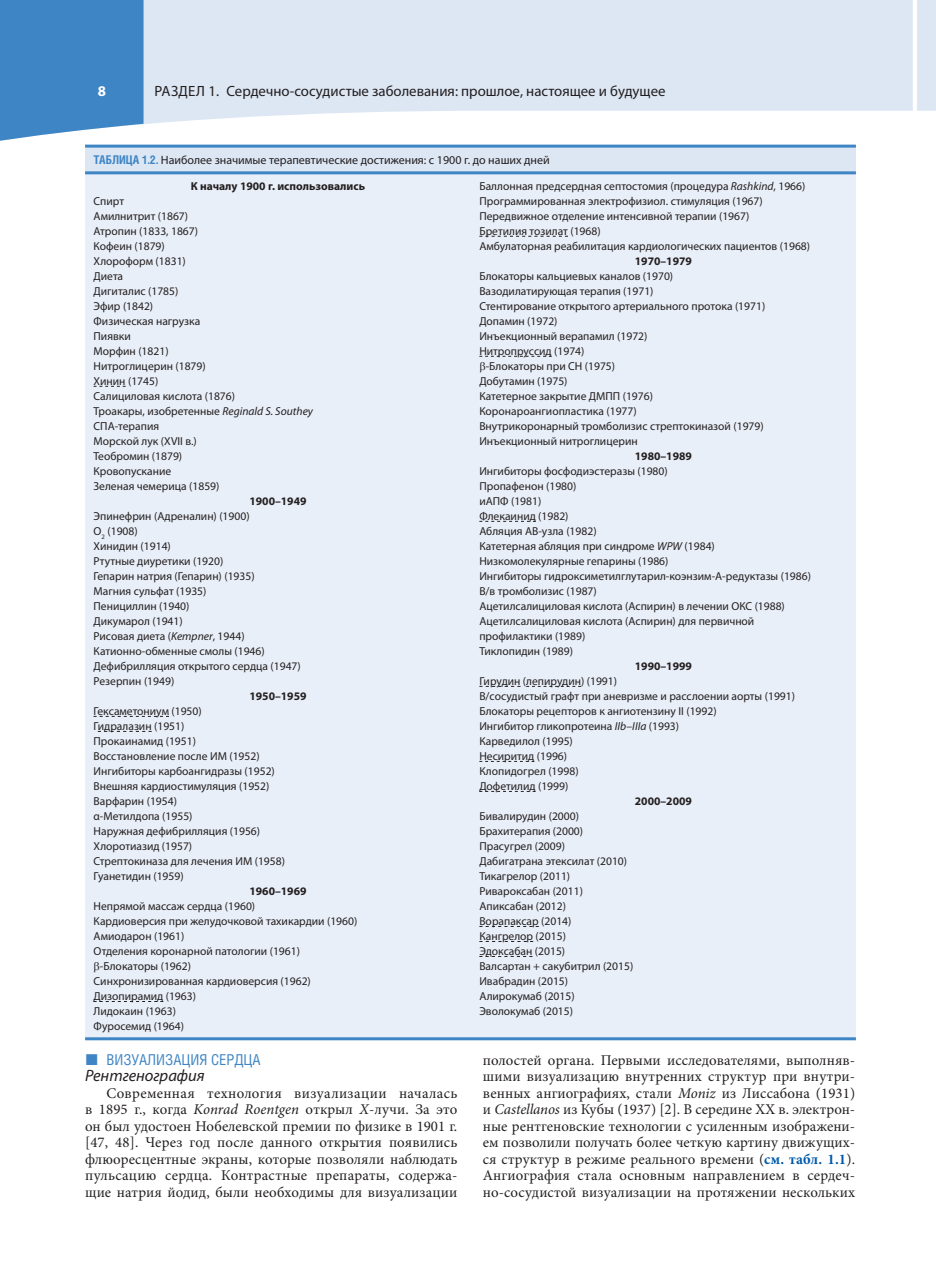
<style>
.page{position:relative;width:936px;height:1276px;background:#fff}
.page>*{position:absolute;margin:0;border:0;box-sizing:border-box;transform-origin:0 0}
.t1{font:italic 16.5px "Myriad Pro";color:#231f20}
.t2{font:15px "Helios Cond";color:#3e85c5}
.t3{font:14.85px/16.5px "Minion Pro";letter-spacing:.005em;color:#231f20;text-align:justify}
.t4{font:14.85px "Myriad Pro";color:#231f20}
.t5{font:700 14.85px "Myriad Pro";color:#fff}
.t6{font:12px "Myriad Pro";color:#231f20}
.t7{font:11.55px/15px "Myriad Pro";color:#231f20}
.t8{font:700 11.55px "Myriad Pro";color:#231f20}
.s1{font-family:"Helios Cond";font-weight:700;color:#3e85c5}
.s2{font-style:italic}
.s3{font-weight:700;color:#015aaa}
</style>
<div class="page">
<div style="left:917px;top:0;width:18px;height:111px;background:#dde7f4"></div>
<svg style="left:143px;top:0;width:769px;height:124px;background:#dfe9f4"></svg>
<div style="left:0;top:0;width:143px;height:141px;background:#3e85c5"></div>
<div style="left:85px;top:146px;width:770px;height:27px;background:#dde7f4"></div>
<div style="left:85px;top:174px;width:770px;height:863px;background:#e9eff8"></div>
<hr style="left:85px;top:1037px;width:770px;height:3px;background:#3e85c5">
<hr style="left:85px;top:145px;width:770px;height:3px;background:#3e85c5">
<hr style="left:85px;top:171px;width:770px;height:3px;background:#3e85c5">
<svg style="left:94px;top:386px;width:32px;height:1px"></svg>
<svg style="left:94px;top:716px;width:75px;height:1px"></svg>
<svg style="left:98px;top:731px;width:54px;height:1px"></svg>
<svg style="left:94px;top:1001px;width:69px;height:1px"></svg>
<svg style="left:479px;top:236px;width:89px;height:1px"></svg>
<svg style="left:479px;top:521px;width:57px;height:1px"></svg>
<svg style="left:479px;top:686px;width:41px;height:1px"></svg>
<svg style="left:526px;top:686px;width:55px;height:1px"></svg>
<svg style="left:479px;top:761px;width:55px;height:1px"></svg>
<svg style="left:479px;top:791px;width:56px;height:1px"></svg>
<svg style="left:479px;top:926px;width:59px;height:1px"></svg>
<svg style="left:479px;top:941px;width:54px;height:1px"></svg>
<svg style="left:479px;top:956px;width:53px;height:1px"></svg>
<svg style="left:94px;top:962px;width:5px;height:10px"></svg>
<svg style="left:479px;top:356px;width:72px;height:16px"></svg>
<p class="t5" style="left:98px;top:85px;width:10px">8</p>
<p class="t4" style="left:154px;top:85px;width:512px">РАЗДЕЛ 1. Сердечно-сосудистые заболевания: прошлое, настоящее и будущее</p>
<p class="t6" style="left:94px;top:156px;width:457px"><span class="s1">ТАБЛИЦА 1.2.</span> Наиболее значимые терапевтические достижения: с 1900 г. до наших дней</p>
<p class="t8" style="left:191px;top:182px;width:176px">К началу 1900 г. использовались</p>
<p class="t7" style="left:94px;top:195px;width:221px">Спирт<br>Амилнитрит (1867)<br>Атропин (1833, 1867)<br>Кофеин (1879)<br>Хлороформ (1831)<br>Диета<br>Дигиталис (1785)<br>Эфир (1842)<br>Физическая нагрузка<br>Пиявки<br>Морфин (1821)<br>Нитроглицерин (1879)<br>Хинин (1745)<br>Салициловая кислота (1876)<br>Троакары, изобретенные <span class="s2">Reginald S. Southey<br></span>СПА-терапия<br>Морской лук (XVII в.)<br>Теобромин (1879)<br>Кровопускание<br>Зеленая чемерица (1859)</p>
<p class="t8" style="left:249px;top:497px;width:59px">1900–1949</p>
<p class="t7" style="left:94px;top:510px;width:209px">Эпинефрин (Адреналин) (1900)<br>О<sub>2</sub> (1908)<br>Хинидин (1914)<br>Ртутные диуретики (1920)<br>Гепарин натрия (Гепарин) (1935)<br>Магния сульфат (1935)<br>Пенициллин (1940)<br>Дикумарол (1941)<br>Рисовая диета (<span class="s2">Kempner</span>, 1944)<br>Катионно-обменные смолы (1946)<br>Дефибрилляция открытого сердца (1947)<br>Резерпин (1949)</p>
<p class="t8" style="left:249px;top:692px;width:59px">1950–1959</p>
<p class="t7" style="left:94px;top:705px;width:193px">Гексаметониум (1950)<br>Гидралазин (1951)<br>Прокаинамид (1951)<br>Восстановление после ИМ (1952)<br>Ингибиторы карбоангидразы (1952)<br>Внешняя кардиостимуляция (1952)<br>Варфарин (1954)<br>α-Метилдопа (1955)<br>Наружная дефибрилляция (1956)<br>Хлоротиазид (1957)<br>Стрептокиназа для лечения ИМ (1958)<br>Гуанетидин (1959)</p>
<p class="t8" style="left:249px;top:887px;width:59px">1960–1969</p>
<p class="t7" style="left:94px;top:900px;width:163px">Непрямой массаж сердца (1960)</p>
<p class="t7" style="left:94px;top:915px;width:265px">Кардиоверсия при желудочковой тахикардии (1960)</p>
<p class="t7" style="left:94px;top:930px;width:92px">Амиодарон (1961)</p>
<p class="t7" style="left:94px;top:945px;width:208px">Отделения коронарной патологии (1961)</p>
<p class="t7" style="left:100px;top:960px;width:93px">-Блокаторы (1962)</p>
<p class="t7" style="left:94px;top:975px;width:219px">Синхронизированная кардиоверсия (1962)</p>
<p class="t7" style="left:94px;top:990px;width:104px">Дизопирамид (1963)</p>
<p class="t7" style="left:94px;top:1005px;width:84px">Лидокаин (1963)</p>
<p class="t7" style="left:94px;top:1020px;width:92px">Фуросемид (1964)</p>
<p class="t7" style="left:479px;top:180px;width:332px">Баллонная предсердная септостомия (процедура <span class="s2">Rashkind</span>, 1966)<br>Программированная электрофизиол. стимуляция (1967)<br>Передвижное отделение интенсивной терапии (1967)<br>Бретилия тозилат (1968)<br>Амбулаторная реабилитация кардиологических пациентов (1968)</p>
<p class="t8" style="left:634px;top:257px;width:59px">1970–1979</p>
<p class="t7" style="left:479px;top:270px;width:195px">Блокаторы кальциевых каналов (1970)</p>
<p class="t7" style="left:479px;top:285px;width:176px">Вазодилатирующая терапия (1971)</p>
<p class="t7" style="left:479px;top:300px;width:287px">Стентирование открытого артериального протока (1971)</p>
<p class="t7" style="left:479px;top:315px;width:80px">Допамин (1972)</p>
<p class="t7" style="left:479px;top:330px;width:170px">Инъекционный верапамил (1972)</p>
<p class="t7" style="left:479px;top:345px;width:107px">Нитропруссид (1974)</p>
<p class="t7" style="left:485px;top:360px;width:131px">-Блокаторы при СН (1975)</p>
<p class="t7" style="left:479px;top:375px;width:90px">Добутамин (1975)</p>
<p class="t7" style="left:479px;top:390px;width:175px">Катетерное закрытие ДМПП (1976)</p>
<p class="t7" style="left:479px;top:405px;width:159px">Коронароангиопластика (1977)</p>
<p class="t7" style="left:479px;top:420px;width:286px">Внутрикоронарный тромболизис стрептокиназой (1979)</p>
<p class="t7" style="left:479px;top:435px;width:160px">Инъекционный нитроглицерин</p>
<p class="t8" style="left:634px;top:452px;width:59px">1980–1989</p>
<p class="t7" style="left:479px;top:465px;width:333px">Ингибиторы фосфодиэстеразы (1980)<br>Пропафенон (1980)<br>иАПФ (1981)<br>Флекаинид (1982)<br>Абляция АВ-узла (1982)<br>Катетерная абляция при синдроме <span class="s2">WPW</span> (1984)<br>Низкомолекулярные гепарины (1986)<br>Ингибиторы гидроксиметилглутарил-коэнзим-А-редуктазы (1986)<br>В/в тромболизис (1987)<br>Ацетилсалициловая кислота (Аспирин) в лечении ОКС (1988)<br>Ацетилсалициловая кислота (Аспирин) для первичной профилактики (1989)<br>Тиклопидин (1989)</p>
<p class="t8" style="left:634px;top:662px;width:59px">1990–1999</p>
<p class="t7" style="left:479px;top:675px;width:317px">Гирудин (лепирудин) (1991)<br>В/сосудистый графт при аневризме и расслоении аорты (1991)<br>Блокаторы рецепторов к ангиотензину II (1992)<br>Ингибитор гликопротеина <span class="s2">IIb–IIIa</span> (1993)<br>Карведилол (1995)<br>Несиритид (1996)<br>Клопидогрел (1998)<br>Дофетилид (1999)</p>
<p class="t8" style="left:634px;top:797px;width:59px">2000–2009</p>
<p class="t7" style="left:479px;top:810px;width:155px">Бивалирудин (2000)<br>Брахитерапия (2000)<br>Прасугрел (2009)<br>Дабигатрана этексилат (2010)<br>Тикагрелор (2011)<br>Ривароксабан (2011)<br>Апиксабан (2012)<br>Ворапаксар (2014)<br>Кангрелор (2015)<br>Эдоксабан (2015)<br>Валсартан + сакубитрил (2015)<br>Ивабрадин (2015)<br>Алирокумаб (2015)<br>Эволокумаб (2015)</p>
<p class="t2" style="left:106px;top:1054px;width:156px">ВИЗУАЛИЗАЦИЯ СЕРДЦА</p>
<h1 class="t1" style="left:85px;top:1069px;width:121px">Рентгенография</h1>
<p class="t3" style="left:85px;top:1085px;width:374px;text-indent:21px">Современная технология визуализации началась в 1895 г., когда <span class="s2">Konrad Roentgen</span> открыл <span class="s2">Х</span>-лучи. За это он был удостоен Нобелевской премии по физике в 1901 г. [47, 48]. Через год после данного открытия появились флюоресцентные экраны, которые позволяли наблюдать пульсацию сердца. Контрастные препараты, содержа&shy;щие натрия йодид, были необходимы для визуализации</p>
<p class="t3" style="left:483px;top:1052px;width:374px">полостей органа. Первыми исследователями, выполняв&shy;шими визуализацию внутренних структур при внутри&shy;венных ангиографиях, стали <span class="s2">Moniz</span> из Лиссабона (1931) и <span class="s2">Castellanos</span> из Кубы (1937) [2]. В середине XX в. электрон&shy;ные рентгеновские технологии с усиленным изображени&shy;ем позволили получать более четкую картину движущих&shy;ся структур в режиме реального времени (<span class="s3">см. табл. 1.1</span>).<br>Ангиография стала основным направлением в сердеч&shy;но-сосудистой визуализации на протяжении нескольких</p>
</div>
